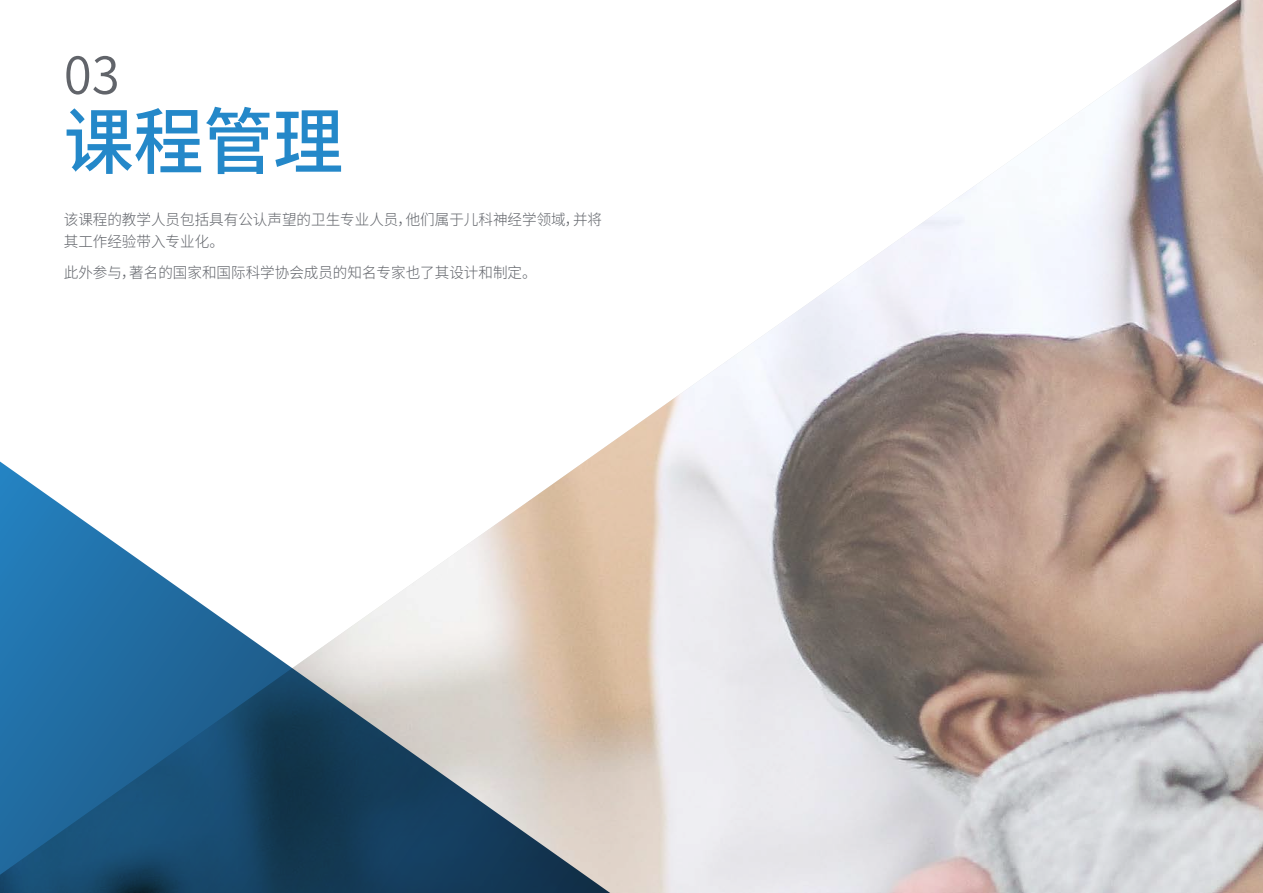
<style>
.page{position:relative;width:1263px;height:893px;background:#fff}
.page>*{position:absolute;margin:0;border:0;box-sizing:border-box;transform-origin:0 0}
.t1{font:500 72px "Source Han Sans CN";color:#2488c9}
.t2{font:52.5px "Source Han Sans CN";color:#61646a}
.t3{font:300 15px/22.5px "Source Han Sans CN";color:#61646a}
</style>
<div class="page">
<img style="left:607px;top:0;width:656px;height:893px">
<svg style="left:0;top:446px;width:640px;height:447px"></svg>
<h2 class="t2" style="left:64px;top:45px;width:57px">03</h2>
<h1 class="t1" style="left:64px;top:101px;width:281px">课程管理</h1>
<p class="t3" style="left:64px;top:208px;width:540px">该课程的教学人员包括具有公认声望的卫生专业人员，他们属于儿科神经学领域，并将其工作经验带入专业化。</p>
<p class="t3" style="left:64px;top:262px;width:475px">此外参与，著名的国家和国际科学协会成员的知名专家也了其设计和制定。</p>
</div>
